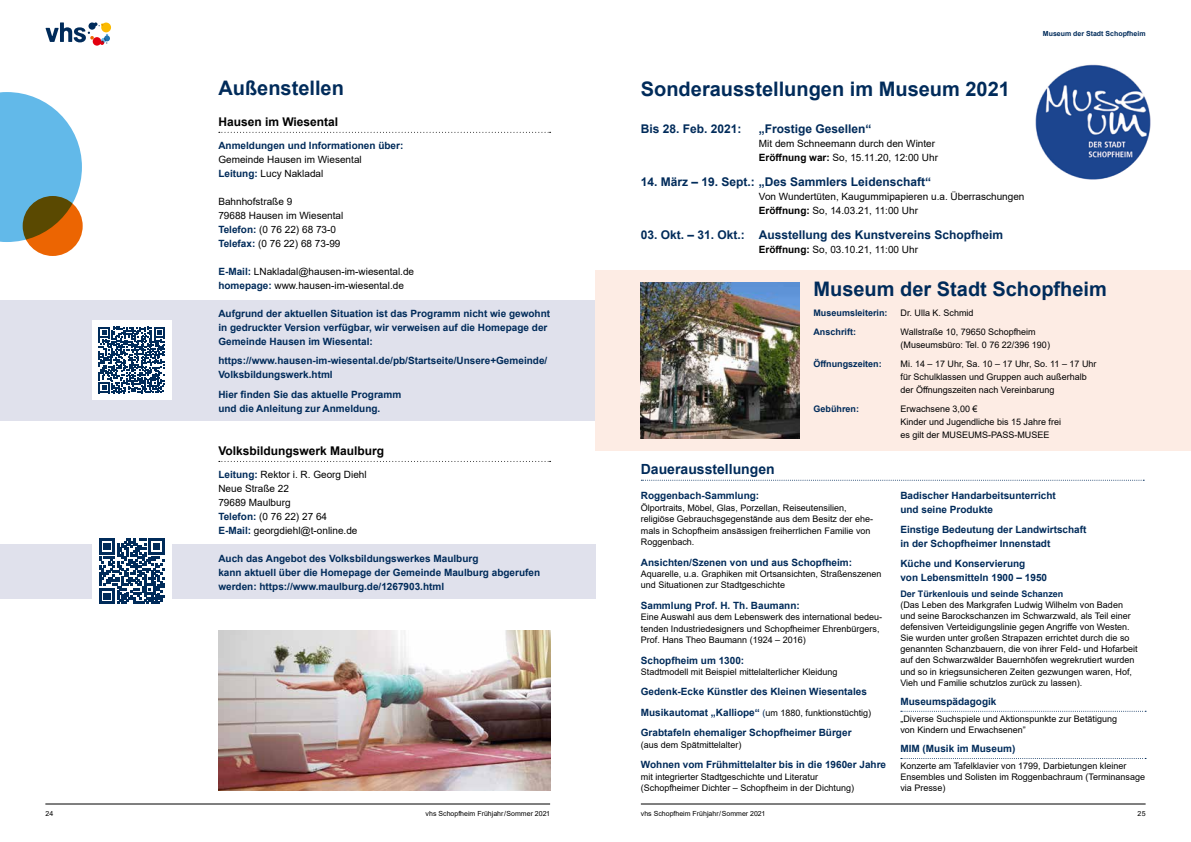
<style>
.page{position:relative;width:1191px;height:842px;background:#fff}
.page>*{position:absolute;margin:0;border:0;box-sizing:border-box;transform-origin:0 0}
.t1{font:700 20px "Arial";color:#002b5a}
.t2{font:700 14px "Arial";color:#002b5a}
.t3{font:700 12px "Arial";color:#002b5a}
.t4{font:700 12px "Arial";color:#000}
.t5{font:700 10px/14px "Arial";color:#002b5a}
.t6{font:10px/14px "Arial";color:#000}
.t7{font:9px/11px "Arial";color:#000}
.t8{font:700 9px "Arial";color:#002b5a}
.t9{font:7px "Arial";color:#000}
.t10{font:700 7px "Arial";color:#002b5a}
.s1{font-weight:700;color:#002b5a}
.s2{font-weight:700}
.s3{font-weight:700;font-size:10px;color:#002b5a}
.s4{color:#002b5a}
</style>
<div class="page">
<hr style="left:45px;top:804px;width:505px;height:1px;background:#000">
<hr style="left:641px;top:804px;width:504px;height:1px;background:#000">
<div style="left:0;top:300px;width:595px;height:120px;background:#e0e1ec"></div>
<div style="left:0;top:545px;width:595px;height:54px;background:#e0e1ec"></div>
<div style="left:595px;top:270px;width:596px;height:180px;background:#fdece4"></div>
<svg style="left:46px;top:22px;width:65px;height:24px"></svg>
<svg style="left:219px;top:132px;width:331px;height:1px"></svg>
<svg style="left:219px;top:461px;width:331px;height:1px"></svg>
<img style="left:1034px;top:63px;width:117px;height:117px;border-radius:58px">
<img style="left:641px;top:282px;width:158px;height:156px">
<svg style="left:900px;top:711px;width:246px;height:1px"></svg>
<svg style="left:900px;top:758px;width:246px;height:1px"></svg>
<svg style="left:0;top:92px;width:82px;height:150px;background:#77c2eb"></svg>
<svg style="left:23px;top:196px;width:60px;height:60px;background:#a85904"></svg>
<svg style="left:641px;top:480px;width:503px;height:1px"></svg>
<div style="left:92px;top:320px;width:79px;height:80px;background:#fff"></div>
<svg style="left:99px;top:327px;width:66px;height:66px"></svg>
<div style="left:92px;top:532px;width:79px;height:79px;background:#fff"></div>
<svg style="left:99px;top:539px;width:65px;height:65px"></svg>
<img style="left:218px;top:630px;width:332px;height:161px">
<h1 class="t1" style="left:218px;top:74px;width:127px">Außenstellen</h1>
<h3 class="t4" style="left:218px;top:113px;width:121px">Hausen im Wiesental</h3>
<p class="t5" style="left:218px;top:138px;width:187px">Anmeldungen und Informationen über:</p>
<p class="t6" style="left:218px;top:152px;width:145px">Gemeinde Hausen im Wiesental<br><span class="s1">Leitung:</span> Lucy Nakladal</p>
<p class="t6" style="left:218px;top:194px;width:127px">Bahnhofstraße 9<br>79688 Hausen im Wiesental<br><span class="s1">Telefon:</span> (0 76 22) 68 73-0<br><span class="s1">Telefax:</span> (0 76 22) 68 73-99</p>
<p class="t6" style="left:218px;top:264px;width:197px"><span class="s1">E-Mail:</span> LNakladal@hausen-im-wiesental.de <span class="s1">homepage:</span> www.hausen-im-wiesental.de</p>
<p class="t5" style="left:218px;top:306px;width:333px">Aufgrund der aktuellen Situation ist das Programm nicht wie gewohnt in gedruckter Version verfügbar, wir verweisen auf die Homepage der<br>Gemeinde Hausen im Wiesental:</p>
<p class="t5" style="left:218px;top:354px;width:330px">https://www.hausen-im-wiesental.de/pb/Startseite/Unsere+Gemeinde/<br>Volksbildungswerk.html</p>
<p class="t5" style="left:218px;top:387px;width:184px">Hier finden Sie das aktuelle Programm und die Anleitung zur Anmeldung.</p>
<h3 class="t4" style="left:218px;top:443px;width:167px">Volksbildungswerk Maulburg</h3>
<p class="t6" style="left:218px;top:467px;width:150px"><span class="s1">Leitung:</span> Rektor i. R. Georg Diehl<br>Neue Straße 22<br>79689 Maulburg<br><span class="s1">Telefon:</span> (0 76 22) 27 64<br><span class="s1">E-Mail:</span> georgdiehl@t-online.de</p>
<p class="t5" style="left:218px;top:551px;width:323px">Auch das Angebot des Volksbildungswerkes Maulburg<br>kann aktuell über die Homepage der Gemeinde Maulburg abgerufen werden: https://www.maulburg.de/1267903.html</p>
<h1 class="t1" style="left:641px;top:75px;width:370px">Sonderausstellungen im Museum 2021</h1>
<h3 class="t3" style="left:641px;top:120px;width:102px">Bis 28. Feb. 2021:</h3>
<h3 class="t3" style="left:759px;top:120px;width:114px">„Frostige Gesellen“</h3>
<p class="t6" style="left:759px;top:136px;width:181px">Mit dem Schneemann durch den Winter<br><span class="s2">Eröffnung war:</span> So, 15.11.20, 12:00 Uhr</p>
<h3 class="t3" style="left:641px;top:173px;width:292px">14. März – 19. Sept.: „Des Sammlers Leidenschaft“</h3>
<p class="t6" style="left:759px;top:189px;width:267px">Von Wundertüten, Kaugummipapieren u.a. Überraschungen<br><span class="s2">Eröffnung:</span> So, 14.03.21, 11:00 Uhr</p>
<h3 class="t3" style="left:641px;top:226px;width:364px">03. Okt. – 31. Okt.: Ausstellung des Kunstvereins Schopfheim</h3>
<p class="t6" style="left:759px;top:242px;width:161px"><span class="s2">Eröffnung:</span> So, 03.10.21, 11:00 Uhr</p>
<p class="t10" style="left:1043px;top:29px;width:104px">Museum der Stadt Schopfheim</p>
<h2 class="t2" style="left:641px;top:459px;width:135px">Dauerausstellungen</h2>
<h1 class="t1" style="left:813px;top:275px;width:295px">Museum der Stadt Schopfheim</h1>
<p class="t8" style="left:813px;top:306px;width:76px">Museumsleiterin:</p>
<p class="t7" style="left:900px;top:307px;width:75px">Dr. Ulla K. Schmid</p>
<p class="t8" style="left:813px;top:325px;width:44px">Anschrift:</p>
<p class="t7" style="left:900px;top:325px;width:151px;line-height:13px">Wallstraße 10, 79650 Schopfheim (Museumsbüro: Tel. 0 76 22/396 190)</p>
<p class="t8" style="left:813px;top:357px;width:70px">Öffnungszeiten:</p>
<p class="t7" style="left:900px;top:357px;width:197px;line-height:13px">Mi. 14 – 17 Uhr, Sa. 10 – 17 Uhr, So. 11 – 17 Uhr für Schulklassen und Gruppen auch außerhalb der Öffnungszeiten nach Vereinbarung</p>
<p class="t8" style="left:813px;top:402px;width:47px">Gebühren:</p>
<p class="t7" style="left:900px;top:402px;width:162px;line-height:13px">Erwachsene 3,00 €<br>Kinder und Jugendliche bis 15 Jahre frei es gilt der MUSEUMS-PASS-MUSEE</p>
<p class="t5" style="left:641px;top:489px;width:120px">Roggenbach-Sammlung:</p>
<p class="t7" style="left:641px;top:502px;width:234px;line-height:11.4px">Ölportraits, Möbel, Glas, Porzellan, Reiseutensilien, religiöse Gebrauchsgegenstände aus dem Besitz der ehe&shy;mals in Schopfheim ansässigen freiherrlichen Familie von Roggenbach.</p>
<p class="t5" style="left:641px;top:555px;width:213px">Ansichten/Szenen von und aus Schopfheim:</p>
<p class="t7" style="left:641px;top:568px;width:242px;line-height:11.4px">Aquarelle, u.a. Graphiken mit Ortsansichten, Straßenszenen und Situationen zur Stadtgeschichte</p>
<p class="t5" style="left:641px;top:598px;width:160px">Sammlung Prof. H. Th. Baumann:</p>
<p class="t7" style="left:641px;top:611px;width:243px;line-height:11.4px">Eine Auswahl aus dem Lebenswerk des international bedeu&shy;tenden Industriedesigners und Schopfheimer Ehrenbürgers,<br>Prof. Hans Theo Baumann (1924 – 2016)</p>
<p class="t5" style="left:641px;top:653px;width:105px">Schopfheim um 1300:</p>
<p class="t7" style="left:641px;top:666px;width:198px">Stadtmodell mit Beispiel mittelalterlicher Kleidung</p>
<p class="t5" style="left:641px;top:685px;width:228px">Gedenk-Ecke Künstler des Kleinen Wiesentales</p>
<p class="t7" style="left:641px;top:707px;width:232px"><span class="s3">Musikautomat „Kalliope“</span> <span class="s4">(</span>um 1880, funktionstüchtig)</p>
<p class="t5" style="left:641px;top:726px;width:212px">Grabtafeln ehemaliger Schopfheimer Bürger</p>
<p class="t7" style="left:641px;top:739px;width:102px">(aus dem Spätmittelalter)</p>
<p class="t5" style="left:641px;top:758px;width:247px">Wohnen vom Frühmittelalter bis in die 1960er Jahre</p>
<p class="t7" style="left:641px;top:771px;width:215px;line-height:11.4px">mit integrierter Stadtgeschichte und Literatur (Schopfheimer Dichter – Schopfheim in der Dichtung)</p>
<p class="t5" style="left:900px;top:489px;width:157px">Badischer Handarbeitsunterricht und seine Produkte</p>
<p class="t5" style="left:900px;top:523px;width:188px">Einstige Bedeutung der Landwirtschaft in der Schopfheimer Innenstadt</p>
<p class="t5" style="left:900px;top:556px;width:148px">Küche und Konservierung<br>von Lebensmitteln 1900 – 1950</p>
<p class="t8" style="left:900px;top:588px;width:165px">Der Türkenlouis und seinde Schanzen</p>
<p class="t7" style="left:900px;top:599px;width:239px">(Das Leben des Markgrafen Ludwig Wilhelm von Baden und seine Barockschanzen im Schwarzwald, als Teil einer defensiven Verteidigungslinie gegen Angriffe von Westen.<br>Sie wurden unter großen Strapazen errichtet durch die so genannten Schanzbauern, die von ihrer Feld- und Hofarbeit auf den Schwarzwälder Bauernhöfen wegrekrutiert wurden und so in kriegsunsicheren Zeiten gezwungen waren, Hof, Vieh und Familie schutzlos zurück zu lassen).</p>
<p class="t5" style="left:900px;top:695px;width:98px">Museumspädagogik</p>
<p class="t7" style="left:900px;top:713px;width:218px">„Diverse Suchspiele und Aktionspunkte zur Betätigung von Kindern und Erwachsenen”</p>
<p class="t5" style="left:900px;top:742px;width:117px">MIM (Musik im Museum)</p>
<p class="t7" style="left:900px;top:760px;width:246px">Konzerte am Tafelklavier von 1799, Darbietungen kleiner<br>Ensembles und Solisten im Roggenbachraum (Terminansage via Presse)</p>
<p class="t9" style="left:45px;top:809px;width:9px">24</p>
<p class="t9" style="left:425px;top:809px;width:126px">vhs Schopfheim Frühjahr/Sommer 2021</p>
<p class="t9" style="left:641px;top:809px;width:126px">vhs Schopfheim Frühjahr/Sommer 2021</p>
<p class="t9" style="left:1137px;top:809px;width:9px">25</p>
</div>
